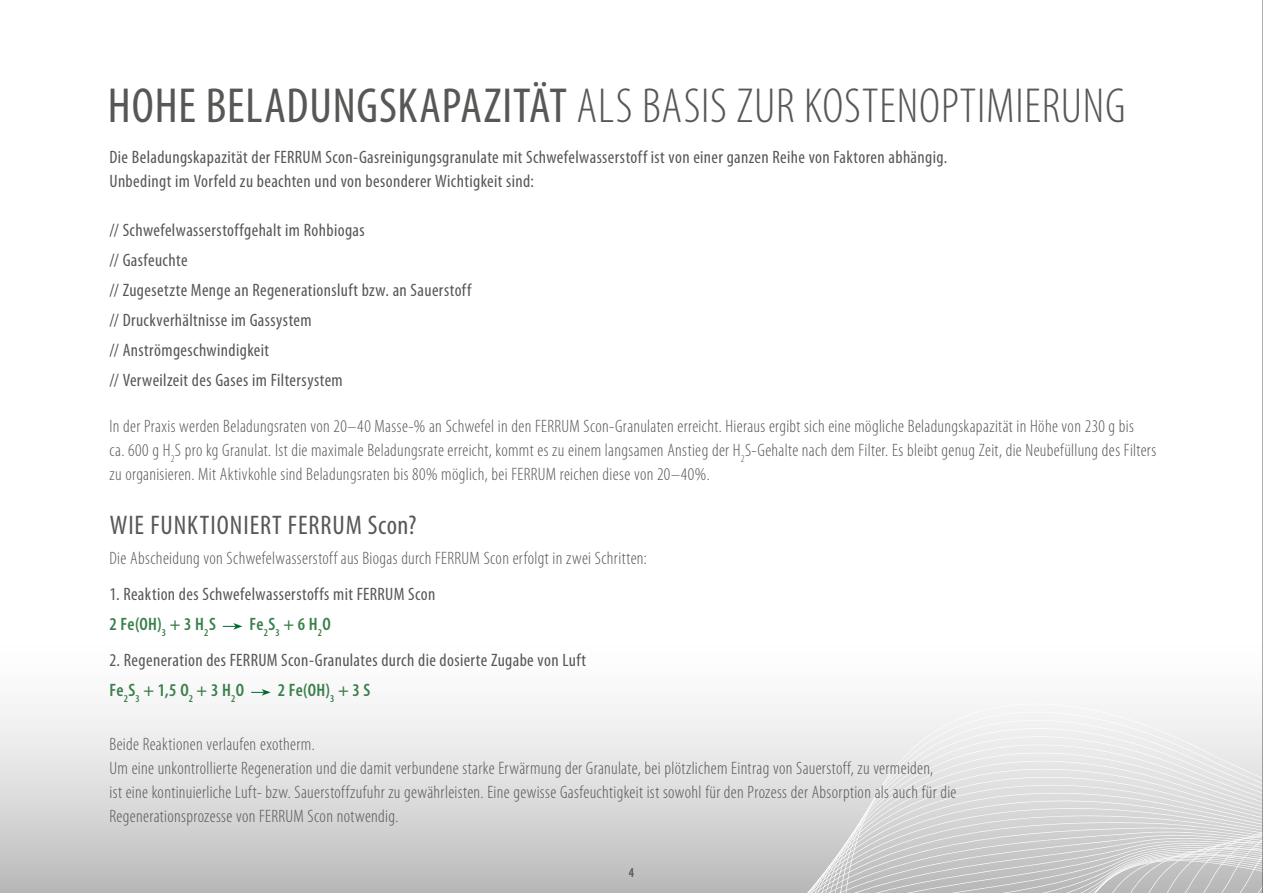
<style>
.page{position:relative;width:1263px;height:893px;background:#fff}
.page>*{position:absolute;margin:0;border:0;box-sizing:border-box;transform-origin:0 0}
.t1{font:300 condensed 49.5px "Myriad Pro";letter-spacing:.015em;color:#575756}
.t2{font:condensed 27px "Myriad Pro";letter-spacing:.035em;color:#575756}
.t3{font:300 condensed 18px/24px "Myriad Pro";letter-spacing:.02em;color:#575756}
.t4{font:condensed 18px/30px "Myriad Pro";letter-spacing:.02em;color:#575756}
.t5{font:600 condensed 18px "Myriad Pro";color:#397f4b}
.t6{font:condensed 13.5px "Myriad Pro";color:#575756}
.s1{font-weight:400}
.s2{font-weight:600;color:#397f4b}
</style>
<div class="page">
<div style="left:0;top:638px;width:1263px;height:255px;background:linear-gradient(to bottom,#fff,#bebebe)"></div>
<svg style="left:767px;top:638px;width:495px;height:2px"></svg>
<svg style="left:767px;top:640px;width:495px;height:6px"></svg>
<svg style="left:767px;top:646px;width:495px;height:7px"></svg>
<svg style="left:767px;top:653px;width:495px;height:6px"></svg>
<svg style="left:767px;top:659px;width:495px;height:7px"></svg>
<svg style="left:767px;top:666px;width:495px;height:6px"></svg>
<svg style="left:767px;top:672px;width:495px;height:7px"></svg>
<svg style="left:767px;top:679px;width:495px;height:6px"></svg>
<svg style="left:767px;top:685px;width:495px;height:7px"></svg>
<svg style="left:767px;top:696px;width:495px;height:197px"></svg>
<svg style="left:223px;top:623px;width:19px;height:7px"></svg>
<svg style="left:251px;top:689px;width:20px;height:7px"></svg>
<hr style="left:1262px;top:0;width:1px;height:893px;background:#000">
<h1 class="t1" style="left:108px;top:76px;width:1019px"><span class="s1">HOHE BELADUNGSKAPAZITÄT</span> ALS BASIS ZUR KOSTENOPTIMIERUNG</h1>
<p class="t4" style="left:109px;top:145px;width:839px;line-height:24px">Die Beladungskapazität der FERRUM Scon-Gasreinigungsgranulate mit Schwefelwasserstoff ist von einer ganzen Reihe von Faktoren abhängig.<br>Unbedingt im Vorfeld zu beachten und von besonderer Wichtigkeit sind:</p>
<p class="t4" style="left:109px;top:215px;width:363px">// Schwefelwasserstoffgehalt im Rohbiogas<br>// Gasfeuchte<br>// Zugesetzte Menge an Regenerationsluft bzw. an Sauerstoff // Druckverhältnisse im Gassystem<br>// Anströmgeschwindigkeit<br>// Verweilzeit des Gases im Filtersystem</p>
<p class="t3" style="left:109px;top:414px;width:1048px">In der Praxis werden Beladungsraten von 20–40 Masse-% an Schwefel in den FERRUM Scon-Granulaten erreicht. Hieraus ergibt sich eine mögliche Beladungskapazität in Höhe von 230 g bis<br>ca. 600 g H<sub>2</sub>S pro kg Granulat. Ist die maximale Beladungsrate erreicht, kommt es zu einem langsamen Anstieg der H<sub>2</sub>S-Gehalte nach dem Filter. Es bleibt genug Zeit, die Neubefüllung des Filters zu organisieren. Mit Aktivkohle sind Beladungsraten bis 80% möglich, bei FERRUM reichen diese von 20–40%.</p>
<h2 class="t2" style="left:110px;top:508px;width:308px">WIE FUNKTIONIERT FERRUM Scon?</h2>
<p class="t3" style="left:109px;top:546px;width:539px">Die Abscheidung von Schwefelwasserstoff aus Biogas durch FERRUM Scon erfolgt in zwei Schritten:</p>
<p class="t4" style="left:109px;top:578px;width:327px">1. Reaktion des Schwefelwasserstoffs mit FERRUM Scon<br><span class="s2">2 Fe(OH)</span><sub>3</sub> <span class="s2">+ 3 H</span><sub>2</sub><span class="s2">S</span></p>
<p class="t5" style="left:249px;top:613px;width:83px">Fe<sub>2</sub>S<sub>3</sub> + 6 H<sub>2</sub>O</p>
<p class="t4" style="left:109px;top:644px;width:478px">2. Regeneration des FERRUM Scon-Granulates durch die dosierte Zugabe von Luft<br><span class="s2">Fe</span><sub>2</sub><span class="s2">S</span><sub>3</sub> <span class="s2">+ 1,5 O</span><sub>2</sub> <span class="s2">+ 3 H</span><sub>2</sub><span class="s2">O</span></p>
<p class="t5" style="left:278px;top:679px;width:94px">2 Fe(OH)<sub>3</sub> + 3 S</p>
<p class="t3" style="left:109px;top:732px;width:848px">Beide Reaktionen verlaufen exotherm.<br>Um eine unkontrollierte Regeneration und die damit verbundene starke Erwärmung der Granulate, bei plötzlichem Eintrag von Sauerstoff, zu vermeiden,<br>ist eine kontinuierliche Luft- bzw. Sauerstoffzufuhr zu gewährleisten. Eine gewisse Gasfeuchtigkeit ist sowohl für den Prozess der Absorption als auch für die Regenerationsprozesse von FERRUM Scon notwendig.</p>
<p class="t6" style="left:629px;top:864px;width:7px">4</p>
</div>
